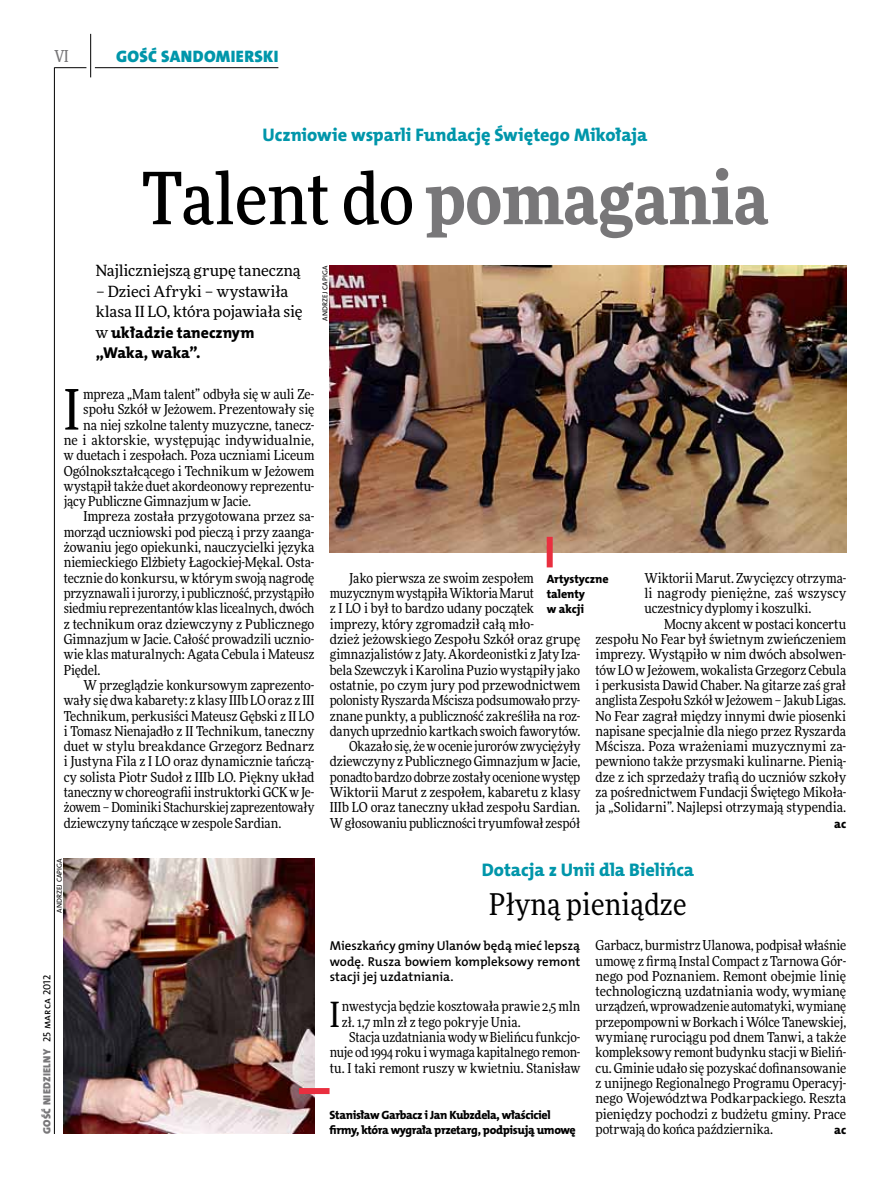
<style>
.page{position:relative;width:893px;height:1191px;background:#fff}
.page>*{position:absolute;margin:0;border:0;box-sizing:border-box;transform-origin:0 0}
.t1{font:900 72px "Freeday Narrow";color:#787779}
.t2{font:55.95px "Freeday Narrow News";color:#000}
.t3{font:34.8px "Freeday Narrow News";color:#000}
.t4{font:30px "Freeday Narrow News";letter-spacing:.01em;color:#000}
.t5{font:18.3px "The Mix HP8 Ex Bld";letter-spacing:-.005em;color:#0096aa}
.t6{font:16.65px "The Mix HP9 Blk";letter-spacing:.02em;color:#0096aa}
.t7{font:500 16.5px "Freeday Narrow";color:#787779;scale:.9 1}
.t8{font:15.75px/20.4px "The Mix HP8 Ex Bld";letter-spacing:-.005em;color:#000}
.t9{font:15.45px/20.4px "Freeday News";letter-spacing:-.005em;color:#000}
.t10{font:13.65px/15.3px "Freeday Narrow News";letter-spacing:-.005em;color:#000;text-align:justify}
.t11{font:12.9px/15.3px "The Mix HP6 Se Bld";color:#000;text-align:justify}
.t12{font:12.3px "The Mix HP8 Ex Bld";color:#000}
.t13{font:12px/15.3px "The Mix HP8 Ex Bld";letter-spacing:-.03em;color:#000}
.t14{font:12px/15.3px "The Mix HP8 Ex Bld";letter-spacing:-.005em;color:#000}
.t15{font:10.5px "The Mix HP9 Blk";letter-spacing:.025em;color:#787779}
.t16{font:7.2px "The Mix HP5 Plain";letter-spacing:.015em;color:#000}
.s1{font-weight:500;color:#000}
.s2{font-family:"Freeday News";font-size:15.45px}
.s3{font-family:"The Mix HP5 Plain";color:#000}
</style>
<div class="page">
<hr style="left:54px;top:67px;width:1px;height:1067px;background:#000">
<hr style="left:90px;top:34px;width:1px;height:43px;background:#000">
<hr style="left:54px;top:67px;width:32px;height:1px;background:#000">
<hr style="left:95px;top:67px;width:183px;height:1px;background:#000">
<img style="left:64px;top:858px;width:250px;height:275px">
<div style="left:299px;top:1088px;width:31px;height:6px;background:#e92f3f"></div>
<img style="left:330px;top:266px;width:516px;height:286px">
<div style="left:547px;top:537px;width:6px;height:30px;background:#e92f3f"></div>
<p class="t7" style="left:54px;top:46px;width:17px">VI</p>
<p class="t6" style="left:116px;top:46px;width:164px">GOŚĆ SANDOMIERSKI</p>
<h3 class="t5" style="left:263px;top:123px;width:386px">Uczniowie wsparli Fundację Świętego Mikołaja</h3>
<h1 class="t1" style="left:142px;top:151px;width:628px"><span class="s1">Talent do</span> pomagania</h1>
<p class="t9" style="left:96px;top:260px;width:207px">Najliczniejszą grupę taneczną</p>
<p class="t9" style="left:96px;top:281px;width:208px">– Dzieci Afryki – wystawiła klasa II LO, która pojawiała się</p>
<p class="t8" style="left:96px;top:322px;width:160px"><span class="s2">w</span> układzie tanecznym „Waka, waka”.</p>
<p class="t16" style="left:320px;top:320px;width:56px;rotate:-90deg">Andrzej Capiga</p>
<h2 class="t2" style="left:64px;top:375px;width:18px">I</h2>
<p class="t10" style="left:83px;top:386px;width:233px">mpreza „Mam talent” odbyła się w auli Ze-</p>
<p class="t10" style="left:83px;top:401px;width:233px">społu Szkół w Jeżowem. Prezentowały się</p>
<p class="t10" style="left:83px;top:417px;width:233px">na niej szkolne talenty muzyczne, tanecz-</p>
<p class="t10" style="left:64px;top:432px;width:252px">ne i aktorskie, występując indywidualnie,</p>
<p class="t10" style="left:64px;top:447px;width:252px">w duetach i zespołach. Poza uczniami Liceum</p>
<p class="t10" style="left:64px;top:463px;width:252px">Ogólnokształcącego i Technikum w Jeżowem</p>
<p class="t10" style="left:64px;top:478px;width:252px">wystąpił także duet akordeonowy reprezentu-</p>
<p class="t10" style="left:64px;top:493px;width:189px">jący Publiczne Gimnazjum w Jacie.</p>
<p class="t10" style="left:83px;top:509px;width:233px">Impreza została przygotowana przez sa-</p>
<p class="t10" style="left:64px;top:524px;width:252px">morząd uczniowski pod pieczą i przy zaanga-</p>
<p class="t10" style="left:64px;top:539px;width:252px">żowaniu jego opiekunki, nauczycielki języka</p>
<p class="t10" style="left:64px;top:555px;width:252px">niemieckiego Elżbiety Łagockiej-Mękal. Osta-</p>
<p class="t10" style="left:64px;top:570px;width:252px">tecznie do konkursu, w którym swoją nagrodę</p>
<p class="t10" style="left:64px;top:585px;width:252px">przyznawali i jurorzy, i publiczność, przystąpiło</p>
<p class="t10" style="left:64px;top:600px;width:252px">siedmiu reprezentantów klas licealnych, dwóch</p>
<p class="t10" style="left:64px;top:616px;width:252px">z technikum oraz dziewczyny z Publicznego</p>
<p class="t10" style="left:64px;top:631px;width:252px">Gimnazjum w Jacie. Całość prowadzili ucznio-</p>
<p class="t10" style="left:64px;top:646px;width:252px">wie klas maturalnych: Agata Cebula i Mateusz</p>
<p class="t10" style="left:64px;top:662px;width:38px">Piędel.</p>
<p class="t10" style="left:83px;top:677px;width:233px">W przeglądzie konkursowym zaprezento-</p>
<p class="t10" style="left:64px;top:692px;width:252px">wały się dwa kabarety: z klasy IIIb LO oraz z III</p>
<p class="t10" style="left:64px;top:708px;width:252px">Technikum, perkusiści Mateusz Gębski z II LO</p>
<p class="t10" style="left:64px;top:723px;width:252px">i Tomasz Nienajadło z II Technikum, taneczny</p>
<p class="t10" style="left:64px;top:738px;width:252px">duet w stylu breakdance Grzegorz Bednarz</p>
<p class="t10" style="left:64px;top:754px;width:252px">i Justyna Fila z I LO oraz dynamicznie tańczą-</p>
<p class="t10" style="left:64px;top:769px;width:252px">cy solista Piotr Sudoł z IIIb LO. Piękny układ</p>
<p class="t10" style="left:64px;top:784px;width:252px">taneczny w choreografii instruktorki GCK w Je-</p>
<p class="t10" style="left:64px;top:799px;width:252px">żowem – Dominiki Stachurskiej zaprezentowały</p>
<p class="t10" style="left:64px;top:815px;width:219px">dziewczyny tańczące w zespole Sardian.</p>
<p class="t16" style="left:55px;top:913px;width:56px;rotate:-90deg">Andrzej Capiga</p>
<p class="t15" style="left:40px;top:1134px;width:161px;rotate:-90deg">GOŚĆ NIEDZIELNY <span class="s3">25 marca 2012</span></p>
<p class="t10" style="left:349px;top:570px;width:186px">Jako pierwsza ze swoim zespołem</p>
<p class="t10" style="left:330px;top:585px;width:206px">muzycznym wystąpiła Wiktoria Marut</p>
<p class="t10" style="left:330px;top:600px;width:206px">z I LO i był to bardzo udany początek</p>
<p class="t10" style="left:330px;top:616px;width:206px">imprezy, który zgromadził całą mło-</p>
<p class="t10" style="left:330px;top:631px;width:252px">dzież jeżowskiego Zespołu Szkół oraz grupę</p>
<p class="t10" style="left:330px;top:646px;width:252px">gimnazjalistów z Jaty. Akordeonistki z Jaty Iza-</p>
<p class="t10" style="left:330px;top:662px;width:252px">bela Szewczyk i Karolina Puzio wystąpiły jako</p>
<p class="t10" style="left:330px;top:677px;width:252px">ostatnie, po czym jury pod przewodnictwem</p>
<p class="t10" style="left:330px;top:692px;width:252px">polonisty Ryszarda Mścisza podsumowało przy-</p>
<p class="t10" style="left:330px;top:708px;width:252px">znane punkty, a publiczność zakreśliła na roz-</p>
<p class="t10" style="left:330px;top:723px;width:252px">danych uprzednio kartkach swoich faworytów.</p>
<p class="t10" style="left:349px;top:738px;width:233px">Okazało się, że w ocenie jurorów zwyciężyły</p>
<p class="t10" style="left:330px;top:754px;width:252px">dziewczyny z Publicznego Gimnazjum w Jacie,</p>
<p class="t10" style="left:330px;top:769px;width:252px">ponadto bardzo dobrze zostały ocenione występ</p>
<p class="t10" style="left:330px;top:784px;width:252px">Wiktorii Marut z zespołem, kabaretu z klasy</p>
<p class="t10" style="left:330px;top:799px;width:252px">IIIb LO oraz taneczny układ zespołu Sardian.</p>
<p class="t10" style="left:330px;top:815px;width:252px">W głosowaniu publiczności tryumfował zespół</p>
<p class="t10" style="left:644px;top:570px;width:203px">Wiktorii Marut. Zwycięzcy otrzyma&shy;li nagrody pieniężne, zaś wszyscy uczestnicy dyplomy i koszulki.</p>
<p class="t10" style="left:596px;top:616px;width:252px;text-indent:68px">Mocny akcent w postaci koncertu zespołu No Fear był świetnym zwieńczeniem imprezy. Wystąpiło w nim dwóch absolwen&shy;tów LO w Jeżowem, wokalista Grzegorz Cebula i perkusista Dawid Chaber. Na gitarze zaś grał anglista Zespołu Szkół w Jeżowem – Jakub Ligas.<br>No Fear zagrał między innymi dwie piosenki napisane specjalnie dla niego przez Ryszarda Mścisza. Poza wrażeniami muzycznymi za&shy;pewniono także przysmaki kulinarne. Pienią&shy;dze z ich sprzedaży trafią do uczniów szkoły za pośrednictwem Fundacji Świętego Mikoła&shy;ja „Solidarni”. Najlepsi otrzymają stypendia.</p>
<p class="t12" style="left:834px;top:815px;width:14px">ac</p>
<p class="t14" style="left:547px;top:571px;width:63px">Artystyczne talenty<br>w akcji</p>
<h3 class="t5" style="left:482px;top:858px;width:214px">Dotacja z Unii dla Bielińca</h3>
<h3 class="t4" style="left:489px;top:885px;width:199px">Płyną pieniądze</h3>
<p class="t11" style="left:330px;top:938px;width:252px">Mieszkańcy gminy Ulanów będą mieć lepszą wodę. Rusza bowiem kompleksowy remont stacji jej uzdatniania.</p>
<h3 class="t3" style="left:330px;top:993px;width:12px">I</h3>
<p class="t10" style="left:342px;top:998px;width:240px">nwestycja będzie kosztowała prawie 2,5 mln</p>
<p class="t10" style="left:596px;top:937px;width:252px">Garbacz, burmistrz Ulanowa, podpisał właśnie umowę z firmą Instal Compact z Tarnowa Gór&shy;nego pod Poznaniem. Remont obejmie linię technologiczną uzdatniania wody, wymianę urządzeń, wprowadzenie automatyki, wymianę przepompowni w Borkach i Wólce Tanewskiej, wymianę rurociągu pod dnem Tanwi, a także kompleksowy remont budynku stacji w Bieliń&shy;cu. Gminie udało się pozyskać dofinansowanie z unijnego Regionalnego Programu Operacyj&shy;nego Województwa Podkarpackiego. Reszta pieniędzy pochodzi z budżetu gminy. Prace potrwają do końca października.</p>
<p class="t10" style="left:342px;top:1014px;width:180px">zł. 1,7 mln zł z tego pokryje Unia.</p>
<p class="t10" style="left:349px;top:1029px;width:233px">Stacja uzdatniania wody w Bielińcu funkcjo-</p>
<p class="t10" style="left:330px;top:1044px;width:252px">nuje od 1994 roku i wymaga kapitalnego remon-</p>
<p class="t10" style="left:330px;top:1060px;width:252px">tu. I taki remont ruszy w kwietniu. Stanisław</p>
<p class="t13" style="left:330px;top:1107px;width:248px">Stanisław Garbacz i Jan Kubzdela, właściciel firmy, która wygrała przetarg, podpisują umowę</p>
<p class="t12" style="left:834px;top:1122px;width:14px">ac</p>
</div>
